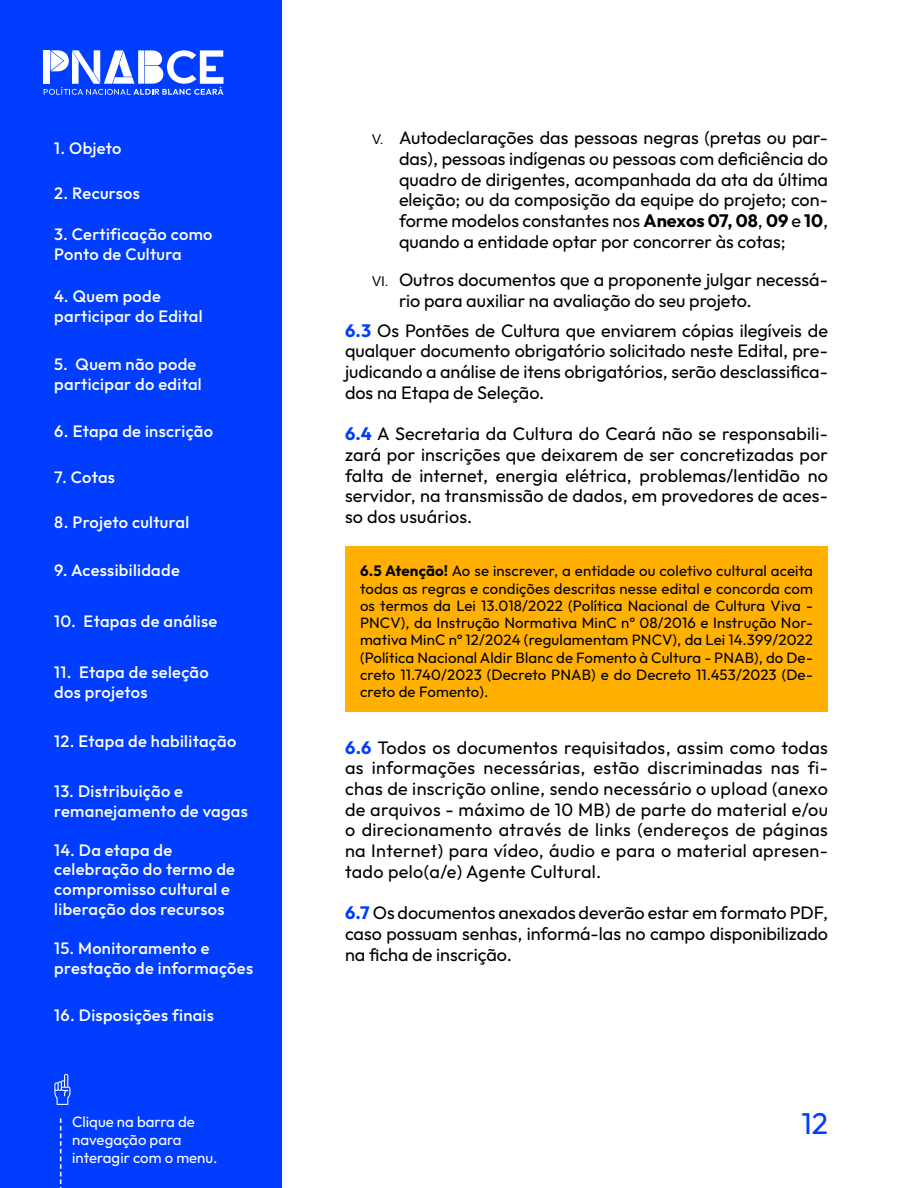
<style>
.page{position:relative;width:918px;height:1188px;background:#fff}
.page>*{position:absolute;margin:0;border:0;box-sizing:border-box;transform-origin:0 0}
.t1{font:30px "Outfit";color:#003dff}
.t2{font:18px/20.7px "Outfit";color:#000;text-align:justify}
.t3{font:500 16.5px/19.8px "Outfit";letter-spacing:.02em;color:#fff}
.t4{font:15px/17.2px "Outfit";letter-spacing:.01em;color:#000;text-align:justify}
.t5{font:15px/18px "Outfit";color:#fff}
.s1{font-family:"Arial";font-size:13.5px}
.s2{font-weight:700}
.s3{font-weight:700;color:#003dff}
</style>
<div class="page">
<div style="left:345px;top:546px;width:483px;height:166px;background:#ffb000"></div>
<div style="left:0;top:0;width:282px;height:1188px;background:#003dff"></div>
<svg style="left:44px;top:50px;width:180px;height:45px"></svg>
<svg style="left:54px;top:1073px;width:17px;height:32px"></svg>
<svg style="left:60px;top:1118px;width:1px;height:70px"></svg>
<p class="t3" style="left:54px;top:138px;width:69px">1. Objeto</p>
<p class="t3" style="left:54px;top:183px;width:87px">2. Recursos</p>
<p class="t3" style="left:54px;top:224px;width:160px">3. Certificação como<br>Ponto de Cultura</p>
<p class="t3" style="left:54px;top:286px;width:150px">4. Quem pode participar do Edital</p>
<p class="t3" style="left:54px;top:353px;width:149px">5. Quem não pode participar do edital</p>
<p class="t3" style="left:54px;top:421px;width:160px">6. Etapa de inscrição</p>
<p class="t3" style="left:54px;top:466px;width:62px">7. Cotas</p>
<p class="t3" style="left:54px;top:512px;width:137px">8. Projeto cultural</p>
<p class="t3" style="left:54px;top:560px;width:127px">9. Acessibilidade</p>
<p class="t3" style="left:54px;top:611px;width:164px">10. Etapas de análise</p>
<p class="t3" style="left:54px;top:661px;width:156px">11. Etapa de seleção dos projetos</p>
<p class="t3" style="left:54px;top:731px;width:183px">12. Etapa de habilitação</p>
<p class="t3" style="left:54px;top:781px;width:195px">13. Distribuição e remanejamento de vagas</p>
<p class="t3" style="left:54px;top:839px;width:182px">14. Da etapa de celebração do termo de compromisso cultural e liberação dos recursos</p>
<p class="t3" style="left:54px;top:937px;width:200px">15. Monitoramento e prestação de informações</p>
<p class="t3" style="left:54px;top:1005px;width:161px">16. Disposições finais</p>
<p class="t2" style="left:399px;top:127px;width:431px;text-indent:-27px"><span class="s1">V.</span> Autodeclarações das pessoas negras (pretas ou par&shy;das), pessoas indígenas ou pessoas com deficiência do quadro de dirigentes, acompanhada da ata da última eleição; ou da composição da equipe do projeto; con&shy;forme modelos constantes nos <span class="s2">Anexos 07, 08</span>, <span class="s2">09</span> e <span class="s2">10</span>, quando a entidade optar por concorrer às cotas;</p>
<p class="t2" style="left:399px;top:269px;width:431px;text-indent:-27px"><span class="s1">VI.</span> Outros documentos que a proponente julgar necessá&shy;rio para auxiliar na avaliação do seu projeto.</p>
<p class="t2" style="left:345px;top:320px;width:485px"><span class="s3">6.3</span> Os Pontões de Cultura que enviarem cópias ilegíveis de qualquer documento obrigatório solicitado neste Edital, pre&shy;judicando a análise de itens obrigatórios, serão desclassifica&shy;dos na Etapa de Seleção.</p>
<p class="t2" style="left:345px;top:423px;width:485px"><span class="s3">6.4</span> A Secretaria da Cultura do Ceará não se responsabili&shy;zará por inscrições que deixarem de ser concretizadas por falta de internet, energia elétrica, problemas/lentidão no servidor, na transmissão de dados, em provedores de aces&shy;so dos usuários.</p>
<p class="t4" style="left:360px;top:562px;width:455px"><span class="s2">6.5 Atenção!</span> Ao se inscrever, a entidade ou coletivo cultural aceita todas as regras e condições descritas nesse edital e concorda com os termos da Lei 13.018/2022 (Política Nacional de Cultura Viva - PNCV), da Instrução Normativa MinC nº 08/2016 e Instrução Nor&shy;mativa MinC nº 12/2024 (regulamentam PNCV), da Lei 14.399/2022 (Política Nacional Aldir Blanc de Fomento à Cultura - PNAB), do De&shy;creto 11.740/2023 (Decreto PNAB) e do Decreto 11.453/2023 (De&shy;creto de Fomento).</p>
<p class="t2" style="left:345px;top:736px;width:485px"><span class="s3">6.6</span> Todos os documentos requisitados, assim como todas as informações necessárias, estão discriminadas nas fi&shy;chas de inscrição online, sendo necessário o upload (anexo de arquivos - máximo de 10 MB) de parte do material e/ou o direcionamento através de links (endereços de páginas na Internet) para vídeo, áudio e para o material apresen&shy;tado pelo(a/e) Agente Cultural.</p>
<p class="t2" style="left:345px;top:902px;width:485px"><span class="s3">6.7</span> Os documentos anexados deverão estar em formato PDF, caso possuam senhas, informá-las no campo disponibilizado na ficha de inscrição.</p>
<p class="t5" style="left:72px;top:1112px;width:124px">Clique na barra de</p>
<h1 class="t1" style="left:801px;top:1105px;width:28px">12</h1>
<p class="t5" style="left:72px;top:1130px;width:147px">navegação para interagir com o menu.</p>
</div>
